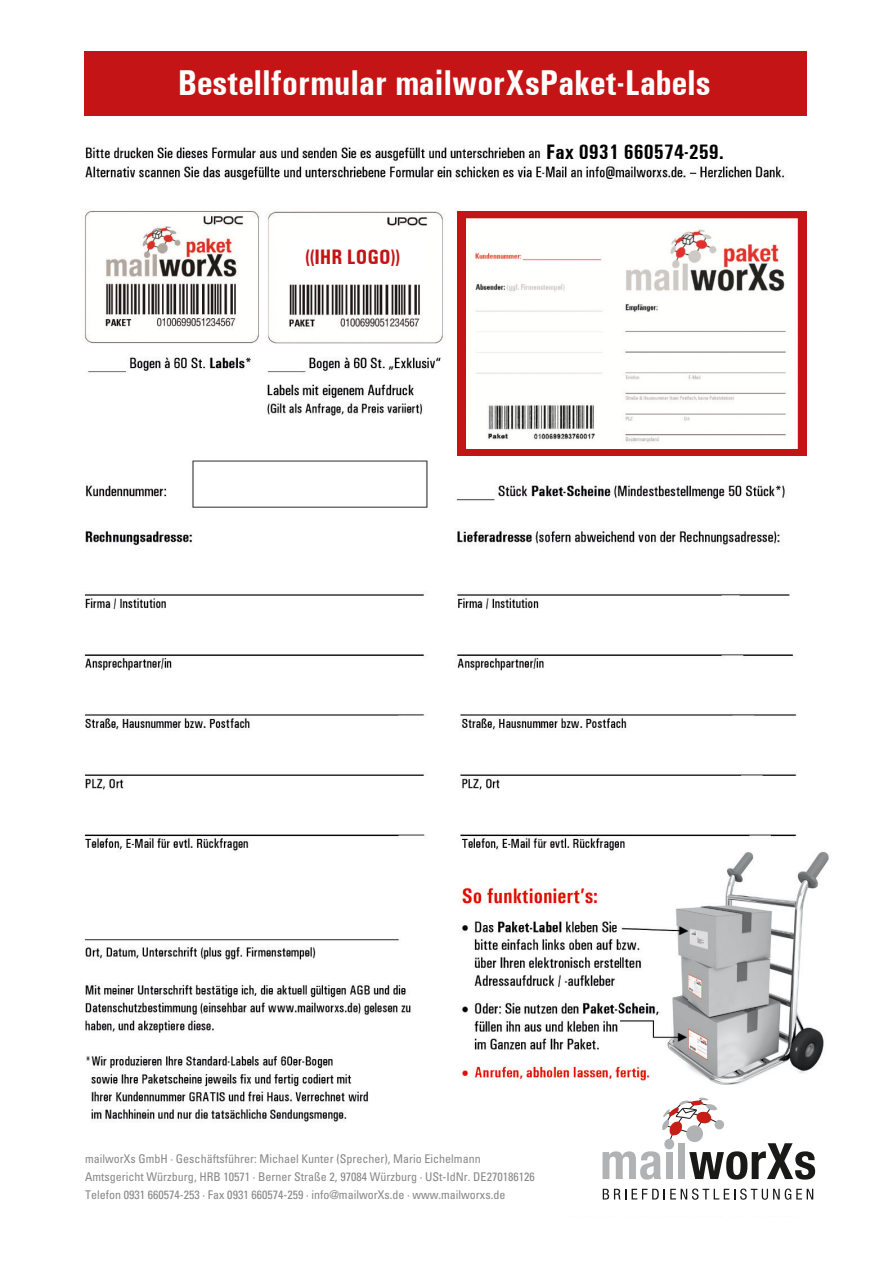
<style>
.page{position:relative;width:893px;height:1263px;background:#fff}
.page>*{position:absolute;margin:0;border:0;box-sizing:border-box;transform-origin:0 0}
.t1{font:700 condensed 36px "Univers";color:#fff}
.t2{font:700 condensed 21px "Univers";color:#000001}
.t3{font:700 condensed 21px "Univers";color:#c51415}
.t4{font:condensed 12px/18px "Univers";color:#888686}
</style>
<div class="page">
<img style="left:84px;top:147px;width:723px;height:975px">
<img style="left:664px;top:849px;width:165px;height:236px">
<img style="left:621px;top:926px;width:66px;height:116px">
<img style="left:543px;top:147px;width:191px;height:17px">
<div style="left:286px;top:241px;width:129px;height:38px;background:#fff"></div>
<div style="left:84px;top:51px;width:722px;height:65px;background:#c51415"></div>
<div style="left:457px;top:212px;width:349px;height:244px;background:#c51415"></div>
<img style="left:466px;top:219px;width:331px;height:229px">
<div style="left:546px;top:1085px;width:282px;height:131px;background:#fff"></div>
<svg style="left:603px;top:1188px;width:210px;height:12px"></svg>
<svg style="left:602px;top:1097px;width:213px;height:83px"></svg>
<div style="left:714px;top:1120px;width:10px;height:9px;background:#b1b2b3;border-radius:50%"></div>
<div style="left:664px;top:1139px;width:10px;height:10px;background:#b1b2b3;border-radius:50%"></div>
<h1 class="t1" style="left:178px;top:70px;width:534px">Bestellformular mailworXsPaket-Labels</h1>
<h2 class="t3" style="left:305px;top:250px;width:96px">((IHR LOGO))</h2>
<h2 class="t2" style="left:546px;top:144px;width:179px">Fax 0931 660574-259.</h2>
<p class="t4" style="left:85px;top:1151px;width:451px">mailworXs GmbH · Geschäftsführer: Michael Kunter (Sprecher), Mario Eichelmann<br>Amtsgericht Würzburg, HRB 10571 · Berner Straße 2, 97084 Würzburg · USt-IdNr. DE270186126<br>Telefon 0931 660574-253 · Fax 0931 660574-259 · info@mailworXs.de · www.mailworxs.de</p>
</div>
